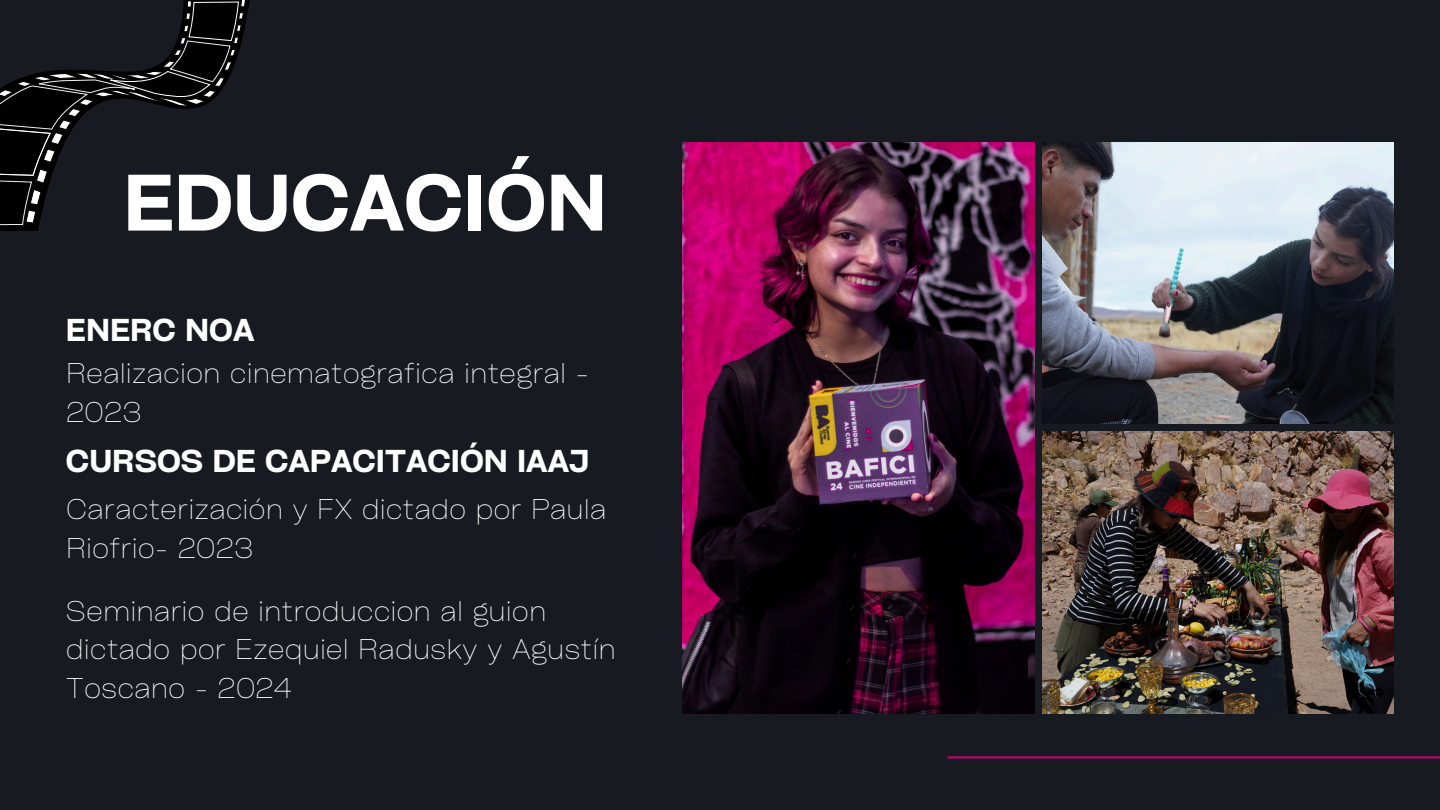
<style>
.page{position:relative;width:1440px;height:810px;background:#181a21}
.page>*{position:absolute;margin:0;border:0;box-sizing:border-box;transform-origin:0 0}
.t1{font:76.5px "Cy Grotesk Key Demi";color:#fff}
.t2{font:30.3px "Cy Grotesk Key Demi";color:#fff}
.t3{font:100 27.4px/38.2px "Cy Grotesk Key";color:#fff}
</style>
<div class="page">
<img style="left:683px;top:143px;width:352px;height:570px">
<img style="left:1042px;top:143px;width:352px;height:281px">
<img style="left:1042px;top:431px;width:352px;height:282px">
<hr style="left:948px;top:756px;width:492px;height:3px;background:#ba086a">
<svg style="left:0;top:1px;width:250px;height:230px"></svg>
<p class="t1" style="left:123px;top:154px;width:486px">EDUCACIÓN</p>
<h2 class="t2" style="left:66px;top:310px;width:190px">ENERC NOA</h2>
<h1 class="t3" style="left:66px;top:353px;width:525px">Realizacion cinematografica integral -<br>2023</h1>
<p class="t2" style="left:66px;top:441px;width:525px">CURSOS DE CAPACITACIÓN IAAJ</p>
<h2 class="t3" style="left:66px;top:489px;width:542px">Caracterización y FX dictado por Paula<br>Riofrio- 2023</h2>
<p class="t3" style="left:66px;top:591px;width:551px">Seminario de introduccion al guion dictado por Ezequiel Radusky y Agustín<br>Toscano - 2024</p>
</div>
